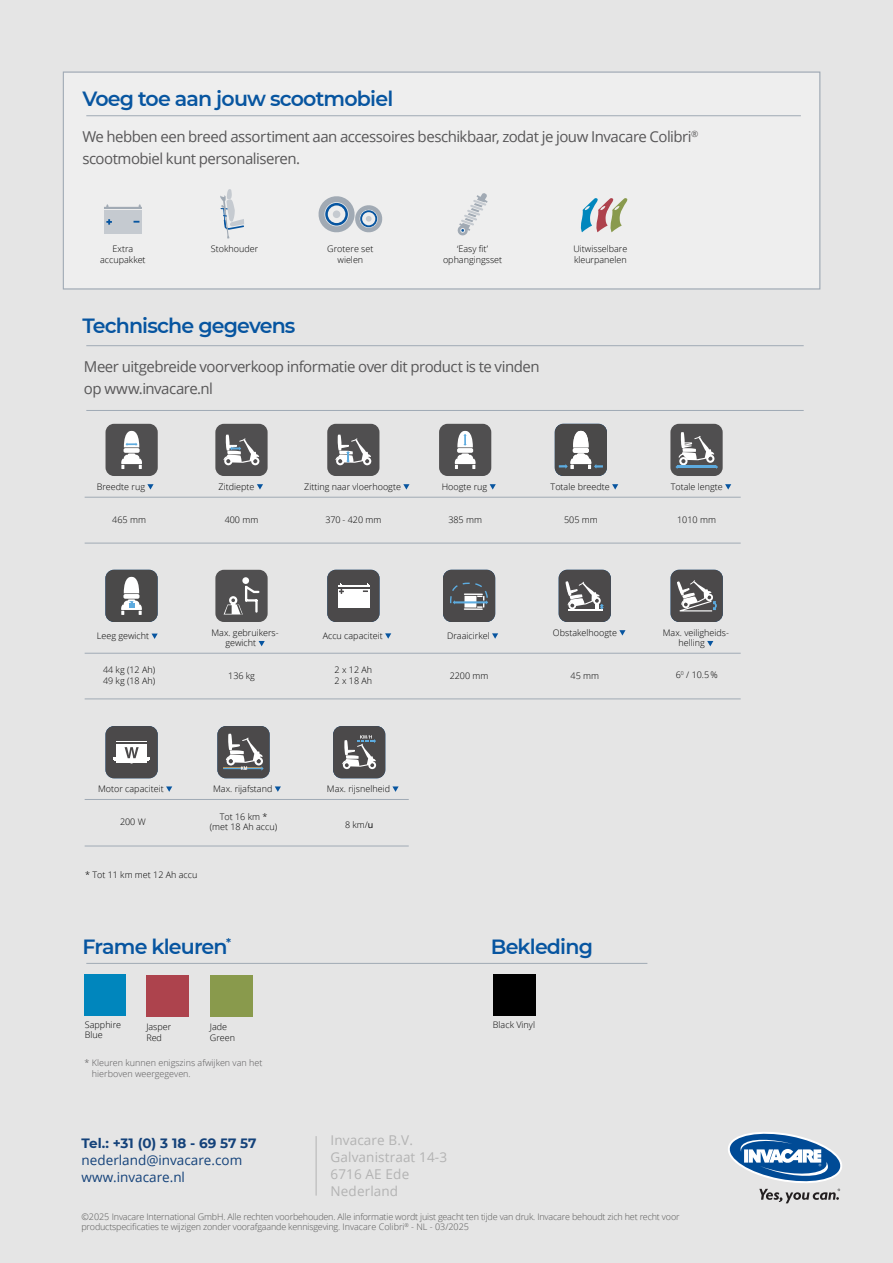
<style>
.page{position:relative;width:893px;height:1263px;background:#e5e5e5}
.page>*{position:absolute;margin:0;border:0;box-sizing:border-box;transform-origin:0 0}
.t1{font:600 20.55px "Montserrat";letter-spacing:-.04em;color:#0755a0}
.t2{font:15px/21.9px "Open Sans";letter-spacing:-.035em;color:#585758}
.t3{font:13.5px/16.8px "Open Sans";letter-spacing:.01em;color:#b3b3b3}
.t4{font:13.5px/16.8px "Open Sans";color:#14427a}
.t5{font:700 13.5px "Montserrat";color:#14427a}
.t6{font:300 9px/10.8px "Open Sans";color:#000}
.t7{font:300 9px/10.8px "Open Sans";letter-spacing:-.02em;color:#575756}
.t8{font:300 9px/10.8px "Open Sans";color:#585758}
.s1{font-weight:400}
</style>
<div class="page">
<svg style="left:728px;top:1132px;width:114px;height:71px"></svg>
<div style="left:106px;top:424px;width:52px;height:52px;background:#504f50;border-radius:9px"></div>
<div style="left:124px;top:448px;width:16px;height:5px;background:#fff;border-radius:2px"></div>
<svg style="left:121px;top:453px;width:21px;height:16px"></svg>
<svg style="left:124px;top:430px;width:15px;height:17px"></svg>
<div style="left:215px;top:424px;width:53px;height:52px;background:#504f50;border-radius:9px"></div>
<svg style="left:223px;top:435px;width:36px;height:30px"></svg>
<div style="left:670px;top:424px;width:53px;height:52px;background:#504f50;border-radius:9px"></div>
<div style="left:327px;top:424px;width:52px;height:52px;background:#504f50;border-radius:9px"></div>
<svg style="left:335px;top:435px;width:36px;height:30px"></svg>
<div style="left:439px;top:424px;width:52px;height:52px;background:#504f50;border-radius:9px"></div>
<div style="left:457px;top:448px;width:16px;height:5px;background:#fff;border-radius:2px"></div>
<svg style="left:454px;top:453px;width:22px;height:16px"></svg>
<svg style="left:457px;top:430px;width:16px;height:17px"></svg>
<svg style="left:555px;top:424px;width:52px;height:52px;background:#6e6f70"></svg>
<svg style="left:147px;top:484px;width:7px;height:6px"></svg>
<svg style="left:257px;top:484px;width:6px;height:6px"></svg>
<svg style="left:403px;top:484px;width:6px;height:6px"></svg>
<svg style="left:490px;top:484px;width:6px;height:6px"></svg>
<svg style="left:612px;top:484px;width:6px;height:6px"></svg>
<svg style="left:725px;top:484px;width:6px;height:6px"></svg>
<hr style="left:85px;top:497px;width:656px;height:1px;background:#a0aab5">
<hr style="left:85px;top:543px;width:656px;height:1px;background:#a0aab5">
<hr style="left:85px;top:799px;width:324px;height:1px;background:#a0aab5">
<hr style="left:85px;top:846px;width:324px;height:1px;background:#a0aab5">
<svg style="left:675px;top:432px;width:43px;height:37px"></svg>
<hr style="left:677px;top:466px;width:39px;height:2px;background:#5dabdf">
<svg style="left:152px;top:633px;width:6px;height:6px"></svg>
<hr style="left:85px;top:653px;width:656px;height:1px;background:#a0aab5">
<hr style="left:85px;top:699px;width:656px;height:1px;background:#a0aab5">
<svg style="left:105px;top:570px;width:53px;height:52px;background:#6b6b6d"></svg>
<div style="left:493px;top:974px;width:42px;height:42px;background:#000"></div>
<div style="left:84px;top:974px;width:42px;height:42px;background:#0086bd"></div>
<div style="left:146px;top:975px;width:43px;height:42px;background:#ad434d"></div>
<hr style="left:86px;top:963px;width:561px;height:1px;background:#a0aab5">
<div style="left:210px;top:975px;width:42px;height:42px;background:#899a4c"></div>
<div style="left:63px;top:72px;width:757px;height:217px;background:#eee"></div>
<div style="left:63px;top:72px;width:757px;height:217px;border:1px solid #a0aab5"></div>
<hr style="left:86px;top:115px;width:715px;height:1px;background:#a0aab5">
<svg style="left:220px;top:189px;width:24px;height:50px"></svg>
<hr style="left:86px;top:345px;width:718px;height:1px;background:#a0aab5">
<svg style="left:457px;top:193px;width:31px;height:43px"></svg>
<svg style="left:318px;top:196px;width:65px;height:37px"></svg>
<div style="left:104px;top:210px;width:38px;height:24px;background:#c5cad0"></div>
<svg style="left:104px;top:204px;width:38px;height:5px"></svg>
<svg style="left:106px;top:219px;width:6px;height:6px"></svg>
<hr style="left:86px;top:410px;width:718px;height:1px;background:#a0aab5">
<svg style="left:580px;top:198px;width:48px;height:34px"></svg>
<svg style="left:259px;top:641px;width:6px;height:5px"></svg>
<svg style="left:385px;top:633px;width:6px;height:6px"></svg>
<svg style="left:492px;top:633px;width:6px;height:6px"></svg>
<svg style="left:619px;top:630px;width:6px;height:5px"></svg>
<div style="left:215px;top:570px;width:53px;height:52px;background:#504f50;border-radius:9px"></div>
<svg style="left:327px;top:570px;width:52px;height:52px;background:#7a797a"></svg>
<hr style="left:337px;top:587px;width:33px;height:2px;background:#4b494a">
<svg style="left:443px;top:570px;width:52px;height:52px;background:#5b5d60"></svg>
<svg style="left:559px;top:570px;width:52px;height:52px;background:#696869"></svg>
<div style="left:242px;top:577px;width:7px;height:7px;background:#fff;border-radius:50%"></div>
<svg style="left:224px;top:585px;width:36px;height:29px"></svg>
<svg style="left:707px;top:641px;width:6px;height:5px"></svg>
<svg style="left:671px;top:570px;width:52px;height:52px;background:#676668"></svg>
<svg style="left:166px;top:786px;width:6px;height:6px"></svg>
<svg style="left:275px;top:786px;width:6px;height:6px"></svg>
<svg style="left:392px;top:786px;width:7px;height:6px"></svg>
<svg style="left:106px;top:726px;width:52px;height:52px;background:#737273"></svg>
<svg style="left:217px;top:726px;width:53px;height:52px;background:#6b6b6d"></svg>
<svg style="left:333px;top:726px;width:52px;height:52px;background:#656566"></svg>
<hr style="left:316px;top:1136px;width:1px;height:59px;background:#b3b3b3">
<h1 class="t1" style="left:82px;top:84px;width:312px">Voeg toe aan jouw scootmobiel</h1>
<h2 class="t2" style="left:82px;top:125px;width:617px">We hebben een breed assortiment aan accessoires beschikbaar, zodat je jouw Invacare Colibri<sup>® </sup>scootmobiel kunt personaliseren.</h2>
<p class="t6" style="left:443px;top:243px;width:61px;text-align:center">‘Easy fit’ ophangingsset</p>
<p class="t6" style="left:100px;top:243px;width:47px;text-align:center">Extra accupakket</p>
<p class="t6" style="left:573px;top:243px;width:55px">Uitwisselbare kleurpanelen</p>
<p class="t6" style="left:211px;top:243px;width:49px">Stokhouder</p>
<p class="t6" style="left:327px;top:243px;width:48px;text-align:center">Grotere set wielen</p>
<h1 class="t1" style="left:82px;top:311px;width:215px">Technische gegevens</h1>
<h2 class="t2" style="left:84px;top:355px;width:457px">Meer uitgebreide voorverkoop informatie over dit product is te vinden op www.invacare.nl</h2>
<p class="t6" style="left:97px;top:481px;width:50px">Breedte rug</p>
<p class="t6" style="left:219px;top:481px;width:37px">Zitdiepte</p>
<p class="t6" style="left:304px;top:481px;width:98px">Zitting naar vloerhoogte</p>
<p class="t6" style="left:442px;top:481px;width:47px">Hoogte rug</p>
<p class="t6" style="left:551px;top:481px;width:61px">Totale breedte</p>
<p class="t6" style="left:671px;top:481px;width:54px">Totale lengte</p>
<p class="t6" style="left:112px;top:514px;width:35px">465 mm</p>
<p class="t6" style="left:225px;top:514px;width:35px">400 mm</p>
<p class="t6" style="left:325px;top:514px;width:58px">370 - 420 mm</p>
<p class="t6" style="left:448px;top:514px;width:35px">385 mm</p>
<p class="t6" style="left:564px;top:514px;width:35px">505 mm</p>
<p class="t6" style="left:677px;top:514px;width:40px">1010 mm</p>
<p class="t6" style="left:97px;top:630px;width:54px">Leeg gewicht</p>
<p class="t6" style="left:103px;top:664px;width:54px">44 kg (12 Ah)<br>49 kg (18 Ah)</p>
<p class="t6" style="left:225px;top:627px;width:55px;text-indent:-14px">Max. gebruikers&shy;gewicht</p>
<p class="t6" style="left:323px;top:630px;width:62px">Accu capaciteit</p>
<p class="t6" style="left:447px;top:630px;width:44px">Draaicirkel</p>
<p class="t6" style="left:553px;top:627px;width:66px">Obstakelhoogte</p>
<p class="t6" style="left:228px;top:670px;width:28px">136 kg</p>
<p class="t6" style="left:335px;top:664px;width:39px">2 x 12 Ah<br>2 x 18 Ah</p>
<p class="t6" style="left:450px;top:670px;width:40px">2200 mm</p>
<p class="t6" style="left:570px;top:670px;width:30px">45 mm</p>
<p class="t6" style="left:98px;top:783px;width:67px">Motor capaciteit</p>
<p class="t6" style="left:213px;top:783px;width:61px">Max. rijafstand</p>
<p class="t6" style="left:327px;top:783px;width:65px">Max. rijsnelheid</p>
<p class="t6" style="left:120px;top:816px;width:27px">200 W</p>
<p class="t6" style="left:210px;top:811px;width:69px;text-align:center">Tot 16 km * (met 18 Ah accu)</p>
<p class="t6" style="left:345px;top:819px;width:30px">8 km/<span class="s1">u</span></p>
<p class="t6" style="left:85px;top:869px;width:114px">* Tot 11 km met 12 Ah accu</p>
<h1 class="t1" style="left:82px;top:932px;width:150px">Frame kleuren<sup>*</sup></h1>
<h1 class="t1" style="left:491px;top:932px;width:104px">Bekleding</h1>
<p class="t6" style="left:85px;top:1019px;width:38px">Sapphire</p>
<p class="t6" style="left:493px;top:1019px;width:44px">Black Vinyl</p>
<p class="t6" style="left:85px;top:1029px;width:19px">Blue</p>
<p class="t6" style="left:146px;top:1021px;width:26px">Jasper<br>Red</p>
<p class="t6" style="left:210px;top:1021px;width:27px">Jade<br>Green</p>
<p class="t8" style="left:92px;top:1057px;width:172px;text-indent:-7px">* Kleuren kunnen enigszins afwijken van het hierboven weergegeven.</p>
<h3 class="t5" style="left:82px;top:1133px;width:176px">Tel.: +31 (0) 3 18 - 69 57 57</h3>
<h3 class="t4" style="left:82px;top:1151px;width:162px">nederland@invacare.com www.invacare.nl</h3>
<h3 class="t3" style="left:331px;top:1132px;width:118px">Invacare B.V.<br>Galvanistraat 14-3<br>6716 AE Ede<br>Nederland</h3>
<p class="t6" style="left:678px;top:627px;width:52px;text-indent:-16px">Max. veiligheids&shy;helling</p>
<p class="t6" style="left:676px;top:669px;width:43px">6<sup>0</sup> / 10.5%</p>
<p class="t7" style="left:81px;top:1211px;width:600px">©2025 Invacare International GmbH. Alle rechten voorbehouden. Alle informatie wordt juist geacht ten tijde van druk. Invacare behoudt zich het recht voor productspecificaties te wijzigen zonder voorafgaande kennisgeving. Invacare Colibri<sup>®</sup> - NL - 03/2025</p>
</div>
